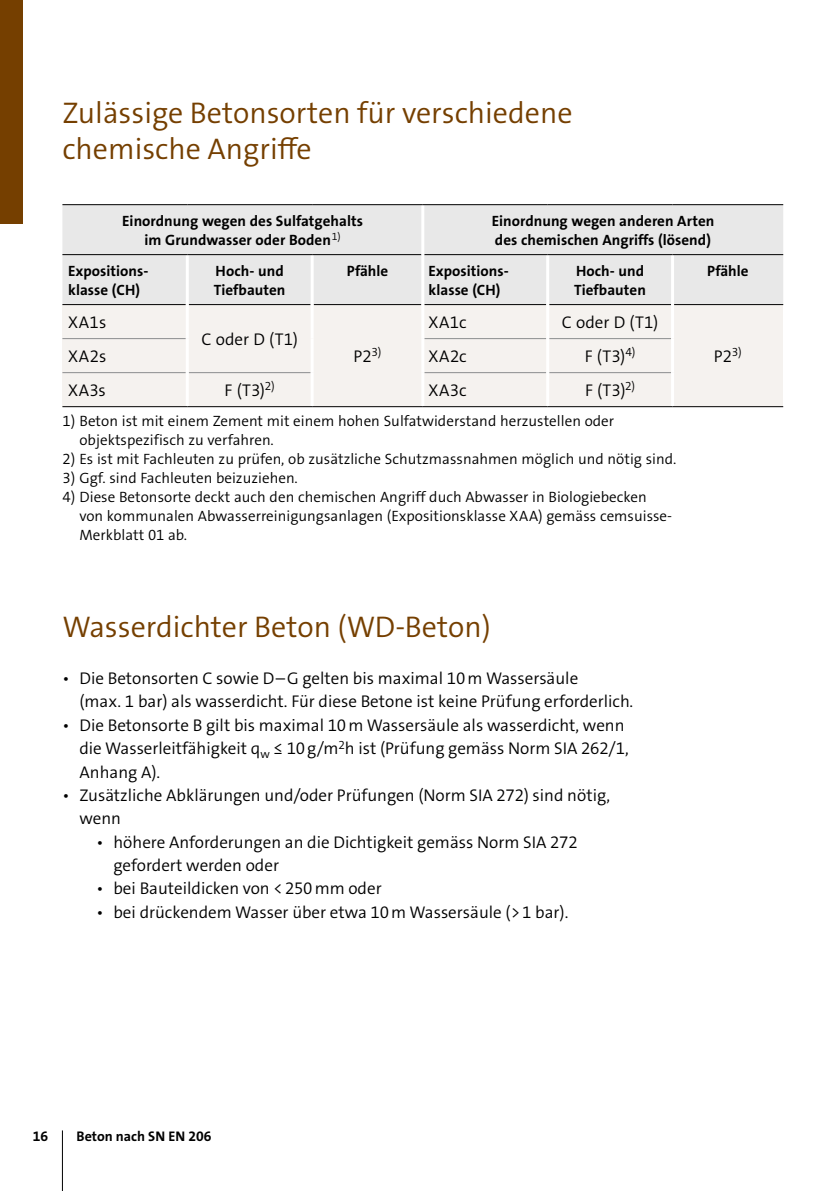
<style>
.page{position:relative;width:840px;height:1191px;background:#fff}
.page>*{position:absolute;margin:0;border:0;box-sizing:border-box;transform-origin:0 0}
.t1{font:30px/36px "The Sans LP4 Se Lig";color:#753f00}
.t2{font:17px/23.4px "The Sans LP4 Se Lig";color:#000}
.t3{font:15px/19px "The Sans LP4 Se Lig";letter-spacing:.005em;color:#000}
.t4{font:15px/19px "The Sans LP7 Bld";letter-spacing:.005em;color:#000}
.t5{font:14px "The Sans LP7 Bld";color:#000}
</style>
<div class="page">
<hr style="left:62px;top:1130px;width:1px;height:61px;background:#000">
<div style="left:62px;top:205px;width:720px;height:99px;background:#e8e8e8"></div>
<div style="left:62px;top:304px;width:125px;height:34px;background:#f5f2ef"></div>
<div style="left:187px;top:304px;width:125px;height:69px;background:#f5f2ef"></div>
<div style="left:312px;top:304px;width:110px;height:103px;background:#f5f2ef"></div>
<div style="left:672px;top:304px;width:110px;height:103px;background:#f5f2ef"></div>
<div style="left:62px;top:338px;width:125px;height:35px;background:#f5f2ef"></div>
<div style="left:62px;top:373px;width:125px;height:34px;background:#f5f2ef"></div>
<div style="left:187px;top:373px;width:125px;height:34px;background:#f5f2ef"></div>
<div style="left:424px;top:305px;width:246px;height:101px;background:#f5f2ef"></div>
<hr style="left:62px;top:338px;width:124px;height:1px;background:#8b8d8e">
<hr style="left:424px;top:338px;width:122px;height:1px;background:#8b8d8e">
<hr style="left:549px;top:338px;width:121px;height:1px;background:#8b8d8e">
<hr style="left:62px;top:372px;width:124px;height:1px;background:#8b8d8e">
<hr style="left:189px;top:372px;width:121px;height:1px;background:#8b8d8e">
<hr style="left:424px;top:372px;width:122px;height:1px;background:#8b8d8e">
<hr style="left:549px;top:372px;width:121px;height:1px;background:#8b8d8e">
<hr style="left:186px;top:338px;width:3px;height:35px;background:#fff">
<hr style="left:186px;top:373px;width:3px;height:33px;background:#fff">
<hr style="left:62px;top:304px;width:124px;height:1px;background:#000">
<hr style="left:189px;top:304px;width:121px;height:1px;background:#000">
<hr style="left:313px;top:304px;width:108px;height:1px;background:#000">
<hr style="left:424px;top:304px;width:122px;height:1px;background:#000">
<hr style="left:549px;top:304px;width:121px;height:1px;background:#000">
<hr style="left:673px;top:304px;width:109px;height:1px;background:#000">
<hr style="left:186px;top:255px;width:3px;height:49px;background:#fff">
<hr style="left:186px;top:304px;width:3px;height:34px;background:#fff">
<hr style="left:310px;top:304px;width:3px;height:34px;background:#fff">
<hr style="left:310px;top:338px;width:3px;height:35px;background:#fff">
<hr style="left:310px;top:255px;width:3px;height:49px;background:#fff">
<hr style="left:421px;top:255px;width:3px;height:49px;background:#fff">
<hr style="left:546px;top:255px;width:3px;height:49px;background:#fff">
<hr style="left:670px;top:255px;width:3px;height:49px;background:#fff">
<hr style="left:421px;top:304px;width:3px;height:34px;background:#fff">
<hr style="left:546px;top:304px;width:3px;height:34px;background:#fff">
<hr style="left:670px;top:304px;width:3px;height:34px;background:#fff">
<hr style="left:421px;top:338px;width:3px;height:35px;background:#fff">
<hr style="left:546px;top:338px;width:3px;height:35px;background:#fff">
<hr style="left:670px;top:338px;width:3px;height:35px;background:#fff">
<hr style="left:310px;top:373px;width:3px;height:33px;background:#fff">
<hr style="left:421px;top:373px;width:3px;height:33px;background:#fff">
<hr style="left:546px;top:373px;width:3px;height:33px;background:#fff">
<hr style="left:670px;top:373px;width:3px;height:33px;background:#fff">
<hr style="left:62px;top:406px;width:125px;height:1px;background:#000">
<hr style="left:187px;top:406px;width:125px;height:1px;background:#000">
<hr style="left:312px;top:406px;width:110px;height:1px;background:#000">
<hr style="left:422px;top:406px;width:125px;height:1px;background:#000">
<hr style="left:547px;top:406px;width:125px;height:1px;background:#000">
<hr style="left:672px;top:406px;width:110px;height:1px;background:#000">
<hr style="left:62px;top:254px;width:125px;height:1px;background:#000">
<hr style="left:187px;top:254px;width:125px;height:1px;background:#000">
<hr style="left:312px;top:254px;width:109px;height:1px;background:#000">
<hr style="left:424px;top:254px;width:123px;height:1px;background:#000">
<hr style="left:547px;top:254px;width:125px;height:1px;background:#000">
<hr style="left:672px;top:254px;width:110px;height:1px;background:#000">
<hr style="left:421px;top:205px;width:3px;height:50px;background:#fff">
<hr style="left:62px;top:204px;width:125px;height:1px;background:#000">
<hr style="left:187px;top:204px;width:125px;height:1px;background:#000">
<hr style="left:312px;top:204px;width:110px;height:1px;background:#000">
<hr style="left:422px;top:204px;width:125px;height:1px;background:#000">
<hr style="left:547px;top:204px;width:125px;height:1px;background:#000">
<hr style="left:672px;top:204px;width:110px;height:1px;background:#000">
<div style="left:0;top:0;width:23px;height:223px;background:#753f00"></div>
<h1 class="t1" style="left:62px;top:95px;width:511px">Zulässige Betonsorten für verschiedene chemische Angriffe</h1>
<p class="t4" style="left:122px;top:211px;width:242px;text-align:center">Einordnung wegen des Sulfatgehalts im Grundwasser oder Boden<sup>1)</sup></p>
<p class="t4" style="left:491px;top:211px;width:224px">Einordnung wegen anderen Arten des chemischen Angriffs (lösend)</p>
<p class="t4" style="left:68px;top:261px;width:82px">Expositions&shy;klasse (CH)</p>
<p class="t4" style="left:214px;top:261px;width:73px">Hoch- und<br>Tiefbauten</p>
<p class="t4" style="left:346px;top:261px;width:43px">Pfähle</p>
<p class="t4" style="left:428px;top:261px;width:82px">Expositions&shy;klasse (CH)</p>
<p class="t4" style="left:574px;top:261px;width:73px">Hoch- und<br>Tiefbauten</p>
<p class="t4" style="left:706px;top:261px;width:43px">Pfähle</p>
<p class="t2" style="left:68px;top:310px;width:40px">XA1s</p>
<p class="t2" style="left:201px;top:327px;width:98px">C oder D (T1)</p>
<p class="t2" style="left:353px;top:344px;width:29px">P2<sup>3)</sup></p>
<p class="t2" style="left:428px;top:310px;width:40px">XA1c</p>
<p class="t2" style="left:561px;top:310px;width:98px">C oder D (T1)</p>
<p class="t2" style="left:68px;top:344px;width:40px">XA2s</p>
<p class="t2" style="left:428px;top:344px;width:40px">XA2c</p>
<p class="t2" style="left:584px;top:344px;width:52px">F (T3)<sup>4)</sup></p>
<p class="t2" style="left:68px;top:378px;width:39px">XA3s</p>
<p class="t2" style="left:224px;top:378px;width:52px">F (T3)<sup>2)</sup></p>
<p class="t2" style="left:428px;top:378px;width:40px">XA3c</p>
<p class="t2" style="left:584px;top:378px;width:52px">F (T3)<sup>2)</sup></p>
<p class="t3" style="left:79px;top:412px;width:536px;text-indent:-17px">1) Beton ist mit einem Zement mit einem hohen Sulfatwiderstand herzustellen oder objektspezifisch zu verfahren.</p>
<p class="t3" style="left:62px;top:450px;width:615px">2) Es ist mit Fachleuten zu prüfen, ob zusätzliche Schutzmassnahmen möglich und nötig sind.</p>
<p class="t3" style="left:62px;top:469px;width:237px">3) Ggf. sind Fachleuten beizuziehen.</p>
<p class="t3" style="left:79px;top:488px;width:592px;text-indent:-17px">4) Diese Betonsorte deckt auch den chemischen Angriff duch Abwasser in Biologiebecken von kommunalen Abwasserreinigungsanlagen (Expositionsklasse XAA) gemäss cemsuisse-<br>Merkblatt 01 ab.</p>
<p class="t2" style="left:713px;top:344px;width:29px">P2<sup>3)</sup></p>
<h1 class="t1" style="left:62px;top:609px;width:429px">Wasserdichter Beton (WD-Beton)</h1>
<p class="t2" style="left:79px;top:666px;width:555px;text-indent:-17px">• Die Betonsorten C sowie D–G gelten bis maximal 10m Wassersäule<br>(max. 1 bar) als wasserdicht. Für diese Betone ist keine Prüfung erforderlich.</p>
<p class="t2" style="left:79px;top:713px;width:550px;text-indent:-17px">• Die Betonsorte B gilt bis maximal 10m Wassersäule als wasserdicht, wenn die Wasserleitfähigkeit q<sub>w</sub> ≤ 10g/m<sup>2</sup>h ist (Prüfung gemäss Norm SIA 262/1,<br>Anhang A).</p>
<p class="t2" style="left:79px;top:783px;width:532px;text-indent:-17px">• Zusätzliche Abklärungen und/oder Prüfungen (Norm SIA 272) sind nötig, wenn</p>
<p class="t2" style="left:113px;top:830px;width:465px;text-indent:-17px">• höhere Anforderungen an die Dichtigkeit gemäss Norm SIA 272 gefordert werden oder</p>
<p class="t2" style="left:96px;top:877px;width:286px">• bei Bauteildicken von &lt;250mm oder</p>
<p class="t2" style="left:96px;top:900px;width:473px">• bei drückendem Wasser über etwa 10m Wassersäule (&gt;1 bar).</p>
<p class="t5" style="left:33px;top:1127px;width:17px">16</p>
<p class="t5" style="left:77px;top:1127px;width:136px">Beton nach SN EN 206</p>
</div>
